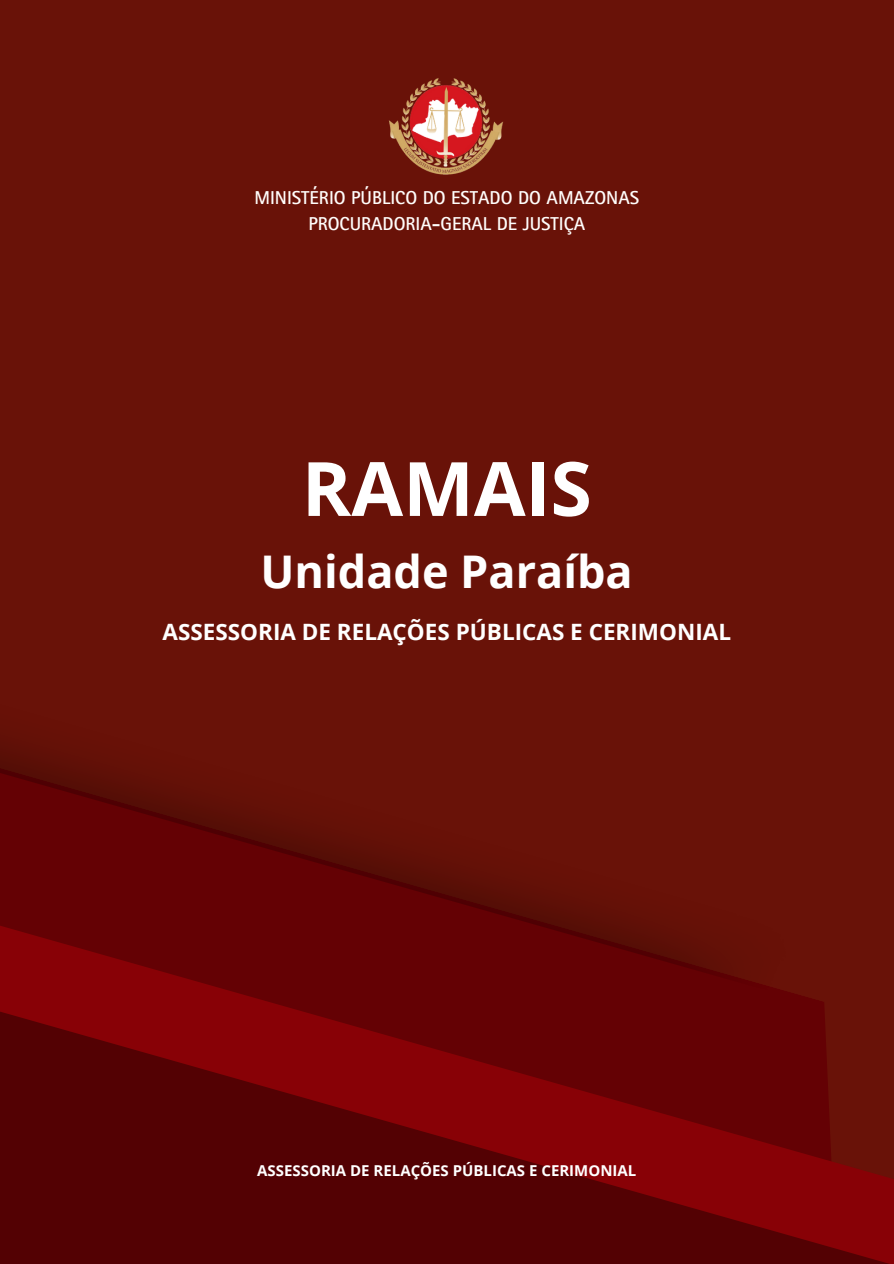
<style>
.page{position:relative;width:894px;height:1264px;background:#fff}
.page>*{position:absolute;margin:0;border:0;box-sizing:border-box;transform-origin:0 0}
.t1{font:700 75px "Open Sans";color:#fff}
.t2{font:700 45px "Open Sans";color:#fff}
.t3{font:700 22.5px "Open Sans";color:#fff}
.t4{font:700 18.75px/25.5px "Rotis Sans Serif Pro";color:#fffdfb;text-align:center}
.t5{font:700 15px "Open Sans";color:#fff}
</style>
<div class="page">
<div style="left:0;top:0;width:893px;height:1263px;background:#691208"></div>
<img style="left:389px;top:78px;width:114px;height:97px">
<svg style="left:0;top:995px;width:893px;height:268px;background:#660104"></svg>
<img style="left:0;top:744px;width:798px;height:251px">
<p class="t4" style="left:254px;top:188px;width:386px">MINISTÉRIO PÚBLICO DO ESTADO DO AMAZONAS<br>PROCURADORIA-GERAL DE JUSTIÇA</p>
<h1 class="t1" style="left:302px;top:436px;width:291px">RAMAIS</h1>
<h1 class="t2" style="left:260px;top:540px;width:373px">Unidade Paraíba</h1>
<p class="t3" style="left:162px;top:616px;width:569px">ASSESSORIA DE RELAÇÕES PÚBLICAS E CERIMONIAL</p>
<p class="t5" style="left:257px;top:1159px;width:380px">ASSESSORIA DE RELAÇÕES PÚBLICAS E CERIMONIAL</p>
</div>
